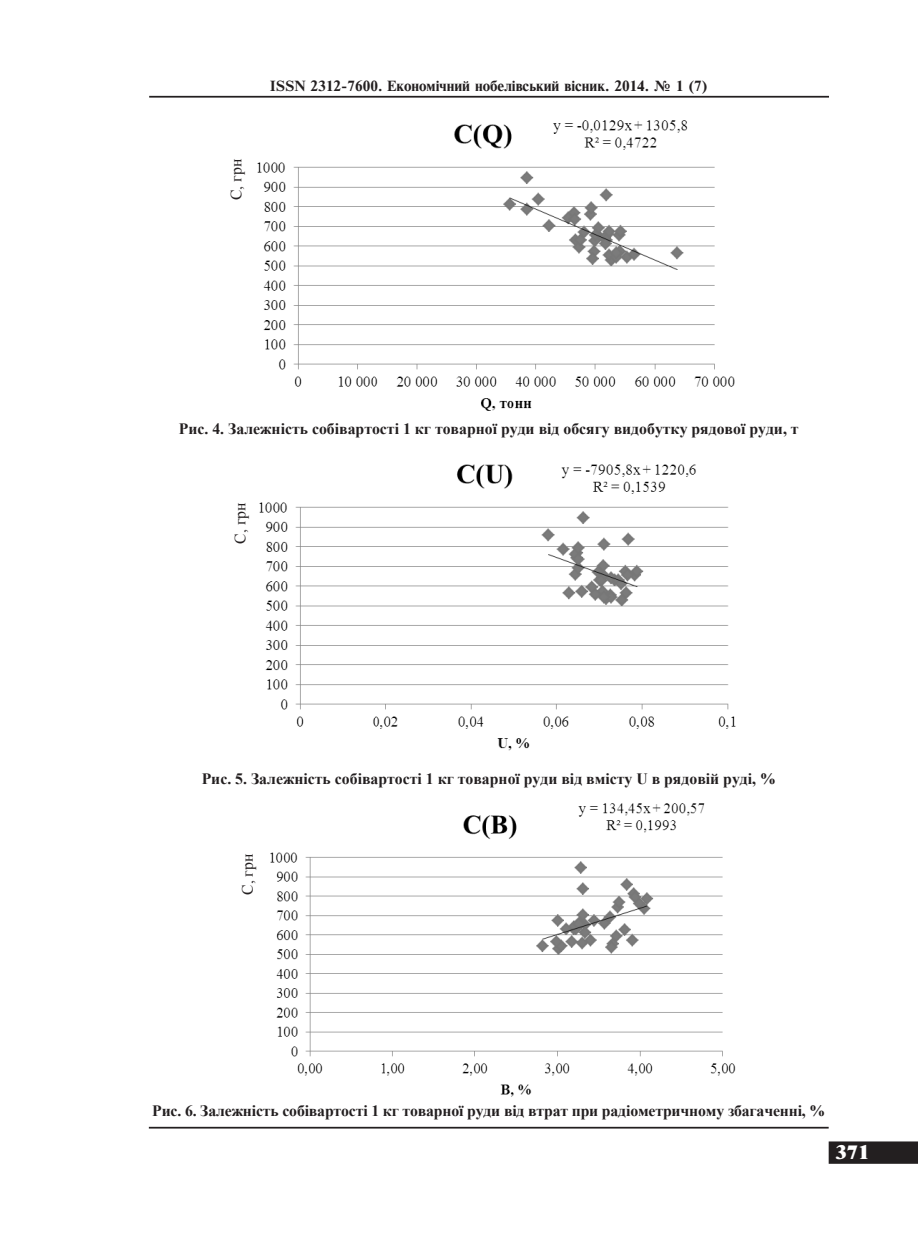
<style>
.page{position:relative;width:918px;height:1241px;background:#fff}
.page>*{position:absolute;margin:0;border:0;box-sizing:border-box;transform-origin:0 0}
.t1{font:18.38px "Newton XC";color:#fff}
.Рис{font:700 15.75px "Times New Roman";color:#231f20}
.основной{font:15.75px "Times New Roman";color:#231f20}
.t2{font:14px "Newton C Bold";color:#231f20}
</style>
<div class="page">
<hr style="left:149px;top:1126px;width:679px;height:2px;background:#231f20">
<div style="left:829px;top:1142px;width:88px;height:20px;background:#231f20"></div>
<div style="left:828px;top:1141px;width:90px;height:22px;border:2px solid #231f20"></div>
<hr style="left:149px;top:96px;width:680px;height:2px;background:#231f20">
<img style="left:257px;top:120px;width:478px;height:291px">
<img style="left:259px;top:464px;width:477px;height:287px">
<img style="left:270px;top:803px;width:466px;height:294px">
<p class="t2" style="left:270px;top:78px;width:439px">ISSN 2312-7600. Економічний нобелівський вісник. 2014. № 1 (7)</p>
<p class="основной" style="left:226px;top:200px;width:43px;rotate:-90deg">С, грн</p>
<p class="Рис" style="left:179px;top:418px;width:621px">Рис. 4. Залежність собівартості 1 кг товарної руди від обсягу видобутку рядової руди, т</p>
<p class="основной" style="left:230px;top:543px;width:43px;rotate:-90deg">С, грн</p>
<p class="Рис" style="left:202px;top:767px;width:576px">Рис. 5. Залежність собівартості 1 кг товарної руди від вмісту U в рядовій руді, %</p>
<p class="основной" style="left:237px;top:894px;width:43px;rotate:-90deg">С, грн</p>
<p class="Рис" style="left:152px;top:1099px;width:674px">Рис. 6. Залежність собівартості 1 кг товарної руди від втрат при радіометричному збагаченні, %</p>
<p class="t1" style="left:835px;top:1141px;width:35px">371</p>
</div>
